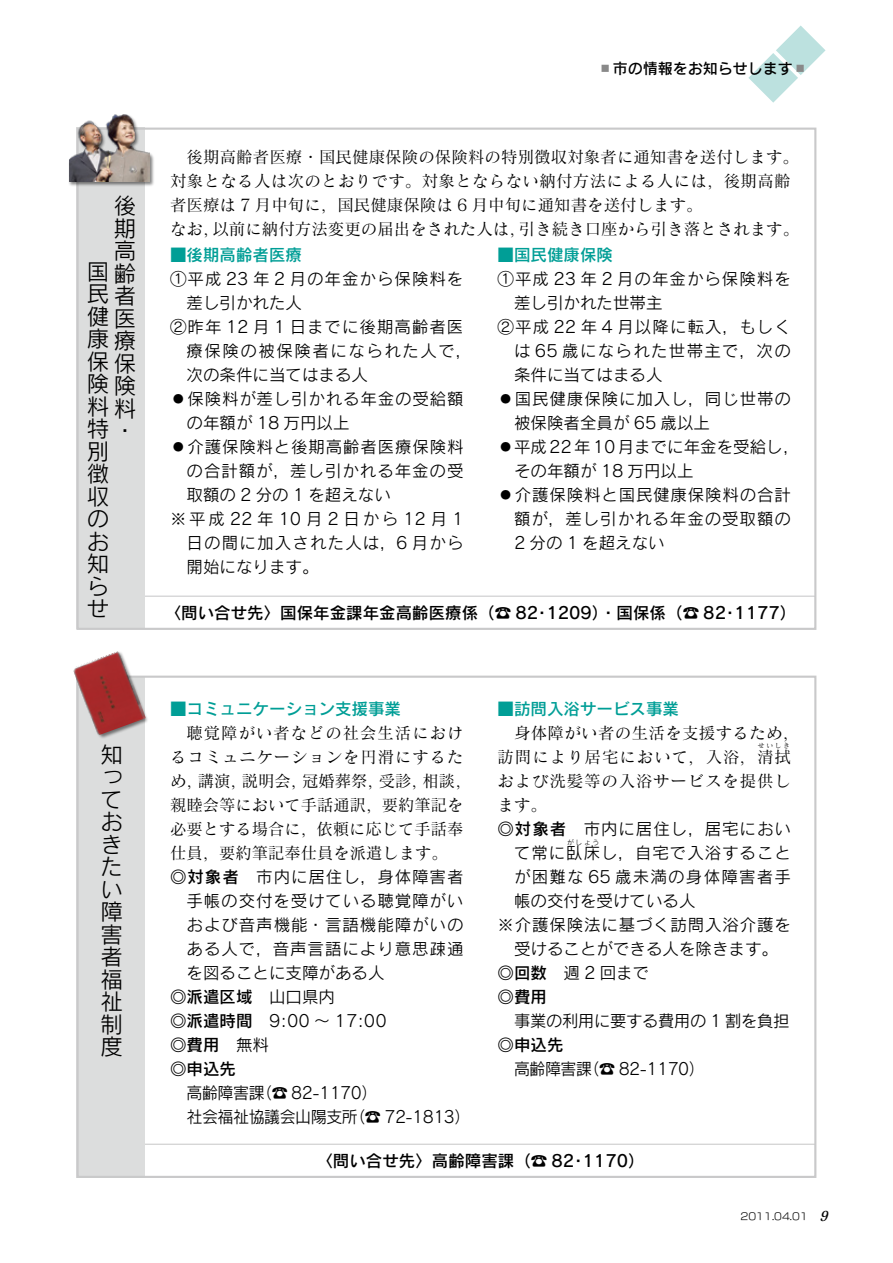
<style>
.page{position:relative;width:893px;height:1263px;background:#fff}
.page>*{position:absolute;margin:0;border:0;box-sizing:border-box;transform-origin:0 0}
.t1{font:22.5px/22.5px "Rodin Pro M";color:#000;text-align:justify}
.t2{font:16.5px/24px "Rodin Pro M";letter-spacing:.05em;color:#000;text-align:justify}
.t3{font:16.5px/24px "Matisse Pro M";letter-spacing:.005em;color:#000}
.t4{font:16.5px "Rodin Pro M";color:#000}
.t5{font:16.5px/24px "Rodin Pro DB";color:#000}
.t6{font:16.5px/24px "Rodin Pro M";letter-spacing:-.03em;color:#000}
.t7{font:16.5px "Rodin Pro DB";color:#009e96}
.t8{font:16.5px "Rodin Pro M";letter-spacing:.07em;color:#000}
.t9{font:16.5px/24px "Matisse Pro M";letter-spacing:.05em;color:#000}
.t10{font:16.5px "Rodin Pro M";letter-spacing:-.02em;color:#000}
.t11{font:16.5px "Rodin Pro M";letter-spacing:.29em;color:#000}
.t12{font:16.5px "Rodin Pro M";letter-spacing:.09em;color:#000}
.t13{font:16.5px "Rodin Pro M";letter-spacing:.08em;color:#000}
.t14{font:15px "Rodin Cattleya Pro DB";color:#000}
.t15{font:9.75px "New Rodin Pro M";color:#000}
.t16{font:6.75px "Matisse Pro M";color:#000}
.t17{font:6.75px "Rodin Pro M";color:#000}
.s1{color:#898989}
.s2{font-family:"Rodin Pro DB"}
.s3{font-family:"Rodin Pro M"}
.s4{font-family:"Matisse Eleganto Pro B";font-style:italic;font-size:13.5px}
</style>
<div class="page">
<svg style="left:748px;top:26px;width:77px;height:77px"></svg>
<div style="left:77px;top:1144px;width:739px;height:33px;border:1px solid #c9c9ca"></div>
<div style="left:77px;top:596px;width:739px;height:33px;border:1px solid #c9c9ca"></div>
<div style="left:77px;top:128px;width:68px;height:501px;background:#dcdddd"></div>
<div style="left:77px;top:676px;width:68px;height:501px;background:#dcdddd"></div>
<div style="left:73px;top:650px;width:76px;height:88px;background:#000;opacity:.5"></div>
<img style="left:73px;top:650px;width:73px;height:87px">
<div style="left:69px;top:114px;width:86px;height:72px;background:#000;opacity:.5"></div>
<img style="left:69px;top:114px;width:81px;height:68px">
<h1 class="t1" style="left:114px;top:194px;width:23px">後期高齢者医療保険料・</h1>
<h1 class="t1" style="left:87px;top:259px;width:23px">国民健康保険料特別徴収のお知らせ</h1>
<h1 class="t1" style="left:100px;top:742px;width:23px">知っておきたい障害者福祉制度</h1>
<p class="t14" style="left:598px;top:58px;width:211px"><span class="s1">▪</span>市の情報をお知らせします<span class="s1">▪</span></p>
<p class="t3" style="left:170px;top:145px;width:631px">　後期高齢者医療・国民健康保険の保険料の特別徴収対象者に通知書を送付します。対象となる人は次のとおりです。対象とならない納付方法による人には，後期高齢者医療は 7 月中旬に，国民健康保険は 6 月中旬に通知書を送付します。<br>なお，以前に納付方法変更の届出をされた人は，引き続き口座から引き落とされます。</p>
<p class="t7" style="left:170px;top:244px;width:133px">■後期高齢者医療</p>
<p class="t2" style="left:170px;top:266px;width:295px">①平成 23 年 2 月の年金から保険料を</p>
<p class="t4" style="left:187px;top:292px;width:117px">差し引かれた人</p>
<p class="t2" style="left:170px;top:314px;width:295px">②昨年 12 月 1 日までに後期高齢者医</p>
<p class="t12" style="left:187px;top:340px;width:287px">療保険の被保険者になられた人で，</p>
<p class="t4" style="left:187px;top:364px;width:183px">次の条件に当てはまる人</p>
<p class="t2" style="left:170px;top:386px;width:295px">◦保険料が差し引かれる年金の受給額</p>
<p class="t4" style="left:187px;top:412px;width:165px">の年額が 18 万円以上</p>
<p class="t2" style="left:170px;top:434px;width:295px">◦介護保険料と後期高齢者医療保険料</p>
<p class="t2" style="left:187px;top:458px;width:278px">の合計額が，差し引かれる年金の受</p>
<p class="t4" style="left:187px;top:484px;width:206px">取額の 2 分の 1 を超えない</p>
<p class="t11" style="left:170px;top:508px;width:295px">※平成22年10月2日から12月1</p>
<p class="t8" style="left:187px;top:532px;width:278px">日の間に加入された人は，6 月から</p>
<p class="t4" style="left:187px;top:556px;width:133px">開始になります。</p>
<p class="t7" style="left:497px;top:244px;width:117px">■国民健康保険</p>
<p class="t2" style="left:497px;top:266px;width:295px">①平成 23 年 2 月の年金から保険料を</p>
<p class="t4" style="left:514px;top:292px;width:150px">差し引かれた世帯主</p>
<p class="t2" style="left:497px;top:314px;width:295px">②平成 22 年 4 月以降に転入，もしく</p>
<p class="t13" style="left:514px;top:340px;width:278px">は 65 歳になられた世帯主で，次の</p>
<p class="t4" style="left:514px;top:364px;width:150px">条件に当てはまる人</p>
<p class="t2" style="left:497px;top:386px;width:295px">◦国民健康保険に加入し，同じ世帯の</p>
<p class="t4" style="left:514px;top:412px;width:198px">被保険者全員が 65 歳以上</p>
<p class="t4" style="left:497px;top:436px;width:303px">◦平成22年10月までに年金を受給し，</p>
<p class="t4" style="left:514px;top:460px;width:181px">その年額が 18 万円以上</p>
<p class="t2" style="left:497px;top:482px;width:295px">◦介護保険料と国民健康保険料の合計</p>
<p class="t2" style="left:514px;top:506px;width:278px">額が，差し引かれる年金の受取額の</p>
<p class="t2" style="left:514px;top:530px;width:152px">2 分の 1 を超えない</p>
<p class="t5" style="left:165px;top:600px;width:633px">〈問い合せ先〉国保年金課年金高齢医療係（☎ 82・1209）・国保係（☎ 82・1177）</p>
<p class="t7" style="left:170px;top:698px;width:233px">■コミュニケーション支援事業</p>
<p class="t3" style="left:170px;top:720px;width:303px;text-indent:16px">聴覚障がい者などの社会生活におけるコミュニケーションを円滑にするため，講演，説明会，冠婚葬祭，受診，相談，親睦会等において手話通訳，要約筆記を必要とする場合に，依頼に応じて手話奉仕員，要約筆記奉仕員を派遣します。</p>
<p class="t2" style="left:187px;top:864px;width:278px;text-indent:-16px"><span class="s2">◎対象者</span>　市内に居住し，身体障害者手帳の交付を受けている聴覚障がいおよび音声機能・言語機能障がいのある人で，音声言語により意思疎通を図ることに支障がある人</p>
<p class="t5" style="left:170px;top:984px;width:166px">◎派遣区域　<span class="s3">山口県内</span></p>
<p class="t2" style="left:170px;top:1008px;width:218px"><span class="s2">◎派遣時間　</span>9:00 〜 17:00</p>
<p class="t5" style="left:170px;top:1032px;width:100px">◎費用　<span class="s3">無料</span>◎申込先</p>
<p class="t6" style="left:187px;top:1080px;width:285px">高齢障害課（☎ 82-1170）<br>社会福祉協議会山陽支所（☎ 72-1813）</p>
<p class="t7" style="left:497px;top:698px;width:183px">■訪問入浴サービス事業</p>
<p class="t3" style="left:497px;top:720px;width:303px;text-indent:16px">身体障がい者の生活を支援するため，訪問により居宅において，入浴，清拭</p>
<p class="t16" style="left:758px;top:742px;width:34px">せいしき</p>
<p class="t9" style="left:497px;top:768px;width:295px">および洗髪等の入浴サービスを提供します。</p>
<p class="t2" style="left:497px;top:816px;width:295px;text-align:right"><span class="s2">◎対象者</span>　市内に居住し，居宅において常に臥床し，自宅で入浴すること</p>
<p class="t17" style="left:567px;top:838px;width:34px">がしょう</p>
<p class="t8" style="left:514px;top:866px;width:278px">が困難な 65 歳未満の身体障害者手</p>
<p class="t4" style="left:514px;top:890px;width:183px">帳の交付を受けている人</p>
<p class="t2" style="left:497px;top:912px;width:295px">※介護保険法に基づく訪問入浴介護を</p>
<p class="t4" style="left:514px;top:938px;width:266px">受けることができる人を除きます。</p>
<p class="t2" style="left:497px;top:960px;width:153px"><span class="s2">◎回数　</span>週 2 回まで</p>
<p class="t5" style="left:497px;top:984px;width:67px">◎費用　</p>
<p class="t10" style="left:514px;top:1010px;width:277px">事業の利用に要する費用の 1 割を負担</p>
<p class="t5" style="left:497px;top:1032px;width:67px">◎申込先</p>
<p class="t6" style="left:514px;top:1056px;width:192px">高齢障害課（☎ 82-1170）</p>
<p class="t5" style="left:316px;top:1148px;width:330px">〈問い合せ先〉高齢障害課（☎ 82・1170）</p>
<p class="t15" style="left:740px;top:1208px;width:93px">2011.04.01 <span class="s4">9</span></p>
</div>
